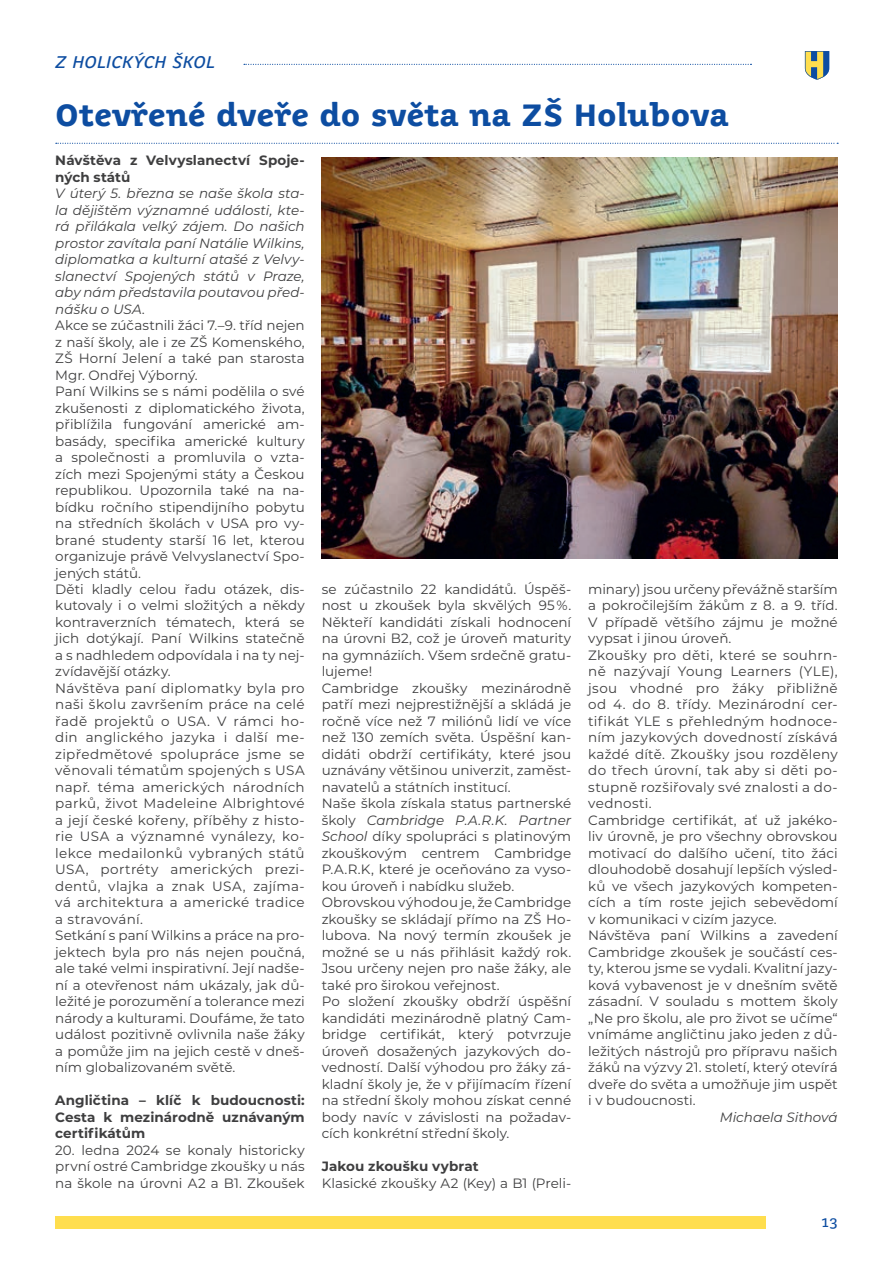
<style>
.page{position:relative;width:893px;height:1263px;background:#fff}
.page>*{position:absolute;margin:0;border:0;box-sizing:border-box;transform-origin:0 0}
.t1{font:700 30px "Juvenis Text";color:#0d4da1}
.t2{font:italic 16.5px "Juvenis Text";letter-spacing:.01em;color:#0d4da1}
.t3{font:13.5px/16.5px "Montserrat";color:#3e3e3f}
.t4{font:italic 13.5px/16.5px "Montserrat";color:#3e3e3f;text-align:justify}
.t5{font:700 13.5px/16.5px "Montserrat";letter-spacing:.005em;color:#3e3e3f}
.t6{font:13.5px "Juvenis Text";color:#0d4da1}
.s1{font-style:italic}
</style>
<div class="page">
<div style="left:55px;top:1216px;width:710px;height:13px;background:#ffde4e"></div>
<svg style="left:244px;top:64px;width:507px;height:1px"></svg>
<svg style="left:805px;top:51px;width:24px;height:29px"></svg>
<svg style="left:56px;top:143px;width:782px;height:1px"></svg>
<img style="left:322px;top:157px;width:516px;height:401px">
<p class="t2" style="left:55px;top:52px;width:161px">Z HOLICKÝCH ŠKOL</p>
<h1 class="t1" style="left:55px;top:96px;width:675px">Otevřené dveře do světa na ZŠ Holubova</h1>
<p class="t5" style="left:55px;top:151px;width:251px">Návštěva z Velvyslanectví Spoje&shy;ných států</p>
<p class="t4" style="left:55px;top:184px;width:251px">V úterý 5. března se naše škola sta&shy;la dějištěm významné události, kte&shy;rá přilákala velký zájem. Do našich prostor zavítala paní Natálie Wilkins, diplomatka a kulturní atašé z Velvy&shy;slanectví Spojených států v Praze, aby nám představila poutavou před&shy;nášku o USA.</p>
<p class="t3" style="left:55px;top:316px;width:251px">Akce se zúčastnili žáci 7.–9. tříd nejen z naší školy, ale i ze ZŠ Komenského, ZŠ Horní Jelení a také pan starosta Mgr. Ondřej Výborný.<br>Paní Wilkins se s námi podělila o své zkušenosti z diplomatického života, přiblížila fungování americké am&shy;basády, specifika americké kultury a společnosti a promluvila o vzta&shy;zích mezi Spojenými státy a Českou republikou. Upozornila také na na&shy;bídku ročního stipendijního pobytu na středních školách v USA pro vy&shy;brané studenty starší 16 let, kterou organizuje právě Velvyslanectví Spo&shy;jených států.<br>Děti kladly celou řadu otázek, dis&shy;kutovaly i o velmi složitých a někdy kontraverzních tématech, která se jich dotýkají. Paní Wilkins statečně a s nadhledem odpovídala i na ty nej&shy;zvídavější otázky.<br>Návštěva paní diplomatky byla pro naši školu završením práce na celé řadě projektů o USA. V rámci ho&shy;din anglického jazyka i další me&shy;zipředmětové spolupráce jsme se věnovali tématům spojených s USA např. téma amerických národních parků, život Madeleine Albrightové a její české kořeny, příběhy z histo&shy;rie USA a významné vynálezy, ko&shy;lekce medailonků vybraných států USA, portréty amerických prezi&shy;dentů, vlajka a znak USA, zajíma&shy;vá architektura a americké tradice a stravování.<br>Setkání s paní Wilkins a práce na pro&shy;jektech byla pro nás nejen poučná, ale také velmi inspirativní. Její nadše&shy;ní a otevřenost nám ukázaly, jak dů&shy;ležité je porozumění a tolerance mezi národy a kulturami. Doufáme, že tato událost pozitivně ovlivnila naše žáky a pomůže jim na jejich cestě v dneš&shy;ním globalizovaném světě.</p>
<p class="t5" style="left:55px;top:1092px;width:251px;text-align:justify">Angličtina – klíč k budoucnosti:<br>Cesta k mezinárodně uznávaným certifikátům</p>
<p class="t3" style="left:55px;top:1141px;width:251px;text-align:justify">20. ledna 2024 se konaly historicky první ostré Cambridge zkoušky u nás na škole na úrovni A2 a B1. Zkoušek</p>
<p class="t3" style="left:322px;top:580px;width:251px">se zúčastnilo 22 kandidátů. Úspěš&shy;nost u zkoušek byla skvělých 95 %.<br>Někteří kandidáti získali hodnocení na úrovni B2, což je úroveň maturity na gymnáziích. Všem srdečně gratu&shy;lujeme!<br>Cambridge zkoušky mezinárodně patří mezi nejprestižnější a skládá je ročně více než 7 miliónů lidí ve více než 130 zemích světa. Úspěšní kan&shy;didáti obdrží certifikáty, které jsou uznávány většinou univerzit, zaměst&shy;navatelů a státních institucí.<br>Naše škola získala status partnerské školy <span class="s1">Cambridge P.A.R.K. Partner School</span> díky spolupráci s platinovým zkouškovým centrem Cambridge P.A.R.K, které je oceňováno za vyso&shy;kou úroveň i nabídku služeb.<br>Obrovskou výhodou je, že Cambridge zkoušky se skládají přímo na ZŠ Ho&shy;lubova. Na nový termín zkoušek je možné se u nás přihlásit každý rok.<br>Jsou určeny nejen pro naše žáky, ale také pro širokou veřejnost.<br>Po složení zkoušky obdrží úspěšní kandidáti mezinárodně platný Cam&shy;bridge certifikát, který potvrzuje úroveň dosažených jazykových do&shy;vedností. Další výhodou pro žáky zá&shy;kladní školy je, že v přijímacím řízení na střední školy mohou získat cenné body navíc v závislosti na požadav&shy;cích konkrétní střední školy.</p>
<p class="t5" style="left:322px;top:1157px;width:158px">Jakou zkoušku vybrat</p>
<p class="t3" style="left:322px;top:1174px;width:251px">Klasické zkoušky A2 (Key) a B1 (Preli-</p>
<p class="t3" style="left:588px;top:580px;width:251px">minary) jsou určeny převážně starším a pokročilejším žákům z 8. a 9. tříd.<br>V případě většího zájmu je možné vypsat i jinou úroveň.<br>Zkoušky pro děti, které se souhrn&shy;ně nazývají Young Learners (YLE), jsou vhodné pro žáky přibližně od 4. do 8. třídy. Mezinárodní cer&shy;tifikát YLE s přehledným hodnoce&shy;ním jazykových dovedností získává každé dítě. Zkoušky jsou rozděleny do třech úrovní, tak aby si děti po&shy;stupně rozšiřovaly své znalosti a do&shy;vednosti.<br>Cambridge certifikát, ať už jakéko&shy;liv úrovně, je pro všechny obrovskou motivací do dalšího učení, tito žáci dlouhodobě dosahují lepších výsled&shy;ků ve všech jazykových kompeten&shy;cích a tím roste jejich sebevědomí v komunikaci v cizím jazyce.<br>Návštěva paní Wilkins a zavedení Cambridge zkoušek je součástí ces&shy;ty, kterou jsme se vydali. Kvalitní jazy&shy;ková vybavenost je v dnešním světě zásadní. V souladu s mottem školy „Ne pro školu, ale pro život se učíme“ vnímáme angličtinu jako jeden z dů&shy;ležitých nástrojů pro přípravu našich žáků na výzvy 21. století, který otevírá dveře do světa a umožňuje jim uspět i v budoucnosti.</p>
<p class="t4" style="left:720px;top:1108px;width:119px">Michaela Sithová</p>
<p class="t6" style="left:821px;top:1214px;width:18px">13</p>
</div>
